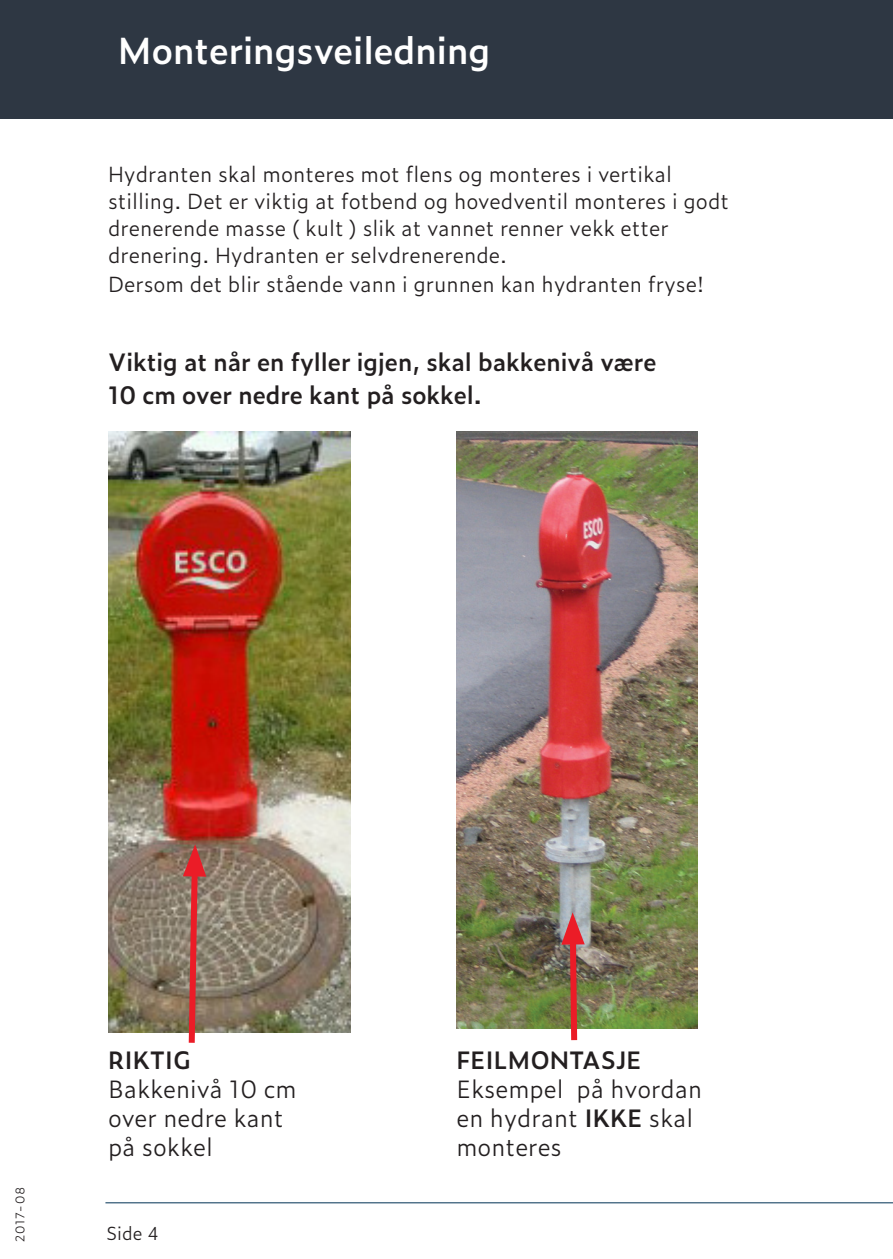
<style>
.page{position:relative;width:893px;height:1259px;background:#fff}
.page>*{position:absolute;margin:0;border:0;box-sizing:border-box;transform-origin:0 0}
.t1{font:600 36px "Zeitung Pro";color:#fff}
.t2{font:600 24px/33px "Zeitung Pro";color:#231f20}
.t3{font:300 24px/28.8px "Zeitung Pro";color:#231f20}
.t4{font:300 21px/27.6px "Zeitung Pro";color:#231f20}
.t5{font:300 18px "Zeitung Pro";color:#231f20}
.t6{font:300 12px "Zeitung Pro";letter-spacing:.06em;color:#231f20}
.s1{font-weight:600}
</style>
<div class="page">
<hr style="left:105px;top:1202px;width:788px;height:1px;background:#003154">
<div style="left:0;top:0;width:893px;height:119px;background:#2e3743"></div>
<img style="left:457px;top:431px;width:240px;height:597px">
<img style="left:108px;top:431px;width:242px;height:601px">
<svg style="left:183px;top:844px;width:23px;height:199px;background:#ac665d"></svg>
<img style="left:561px;top:912px;width:24px;height:129px">
<h1 class="t1" style="left:117px;top:23px;width:374px">Monteringsveiledning</h1>
<p class="t4" style="left:108px;top:160px;width:623px">Hydranten skal monteres mot flens og monteres i vertikal stilling. Det er viktig at fotbend og hovedventil monteres i godt drenerende masse ( kult ) slik at vannet renner vekk etter drenering. Hydranten er selvdrenerende.<br>Dersom det blir stående vann i grunnen kan hydranten fryse!</p>
<p class="t2" style="left:108px;top:344px;width:550px">Viktig at når en fyller igjen, skal bakkenivå være<br>10 cm over nedre kant på sokkel.</p>
<p class="t6" style="left:11px;top:1242px;width:56px;rotate:-90deg">2017-08</p>
<p class="t2" style="left:108px;top:1042px;width:85px">RIKTIG</p>
<p class="t3" style="left:108px;top:1073px;width:190px">Bakkenivå 10 cm over nedre kant på sokkel</p>
<p class="t5" style="left:106px;top:1219px;width:55px">Side 4</p>
<p class="t2" style="left:456px;top:1042px;width:187px">FEILMONTASJE</p>
<p class="t3" style="left:456px;top:1073px;width:247px">Eksempel på hvordan en hydrant <span class="s1">IKKE</span> skal monteres</p>
</div>
